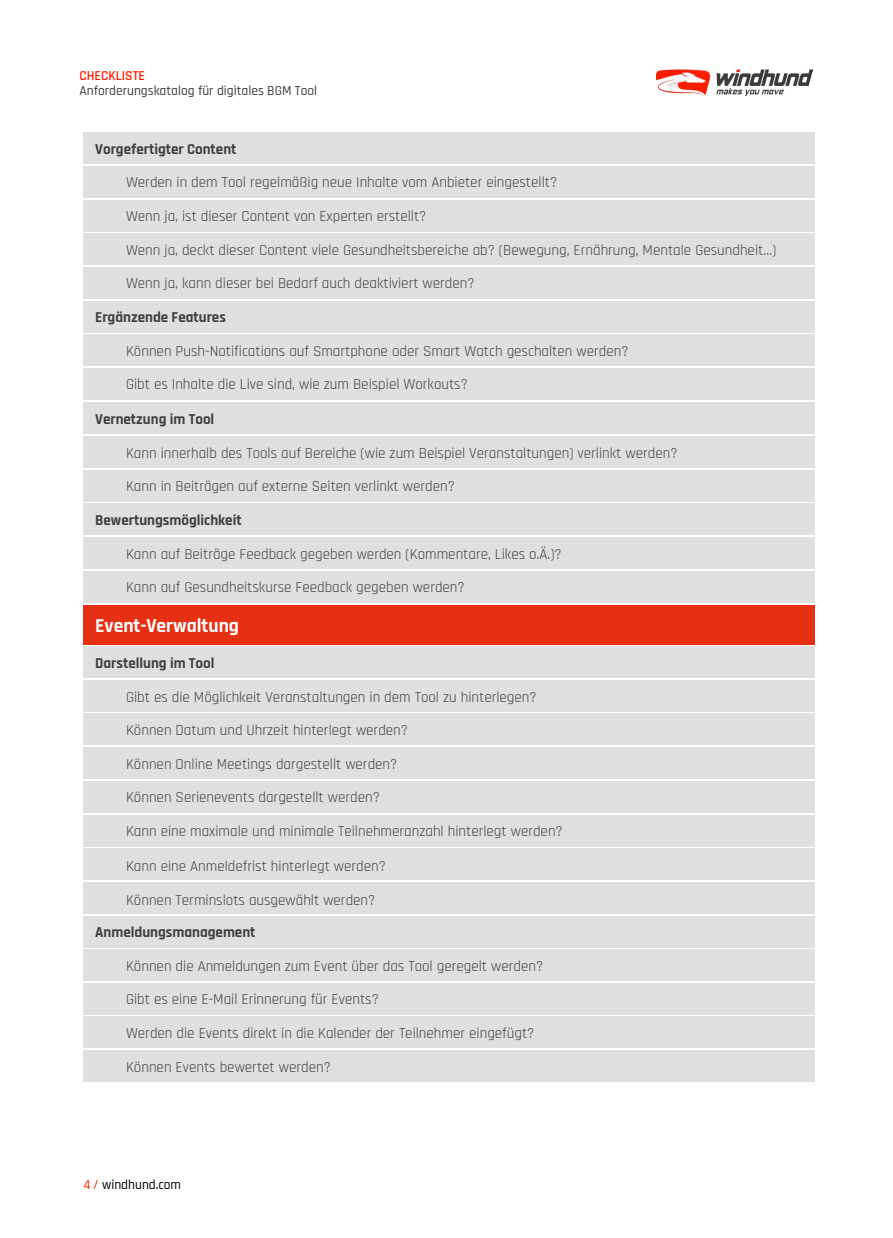
<style>
.page{position:relative;width:893px;height:1238px;background:#fff}
.page>*{position:absolute;margin:0;border:0;box-sizing:border-box;transform-origin:0 0}
.t1{font:700 19.5px "Rajdhani";color:#fff}
.t2{font:15px "Rajdhani";color:#3d3e3d}
.t3{font:700 15px "Rajdhani";color:#3d3e3d}
.t4{font:500 13.5px "Rajdhani";color:#3c3c3c}
.t5{font:500 13.5px "Rajdhani";color:#000}
.t6{font:600 13.5px "Rajdhani";color:#fe1e00}
.s1{color:#fe1e00}
</style>
<div class="page">
<div style="left:84px;top:604px;width:731px;height:40px;background:#e63014"></div>
<div style="left:84px;top:132px;width:731px;height:32px;background:#e0dfdf"></div>
<div style="left:84px;top:301px;width:731px;height:31px;background:#e0dfdf"></div>
<div style="left:84px;top:402px;width:731px;height:32px;background:#e0dfdf"></div>
<div style="left:84px;top:503px;width:731px;height:32px;background:#e0dfdf"></div>
<div style="left:84px;top:166px;width:731px;height:32px;background:#e0dfdf"></div>
<div style="left:84px;top:334px;width:731px;height:32px;background:#e0dfdf"></div>
<div style="left:84px;top:436px;width:731px;height:32px;background:#e0dfdf"></div>
<div style="left:84px;top:537px;width:731px;height:32px;background:#e0dfdf"></div>
<div style="left:84px;top:233px;width:731px;height:32px;background:#e0dfdf"></div>
<div style="left:84px;top:713px;width:731px;height:32px;background:#e0dfdf"></div>
<div style="left:84px;top:982px;width:731px;height:32px;background:#e0dfdf"></div>
<div style="left:84px;top:882px;width:731px;height:31px;background:#e0dfdf"></div>
<div style="left:84px;top:814px;width:731px;height:32px;background:#e0dfdf"></div>
<div style="left:84px;top:680px;width:731px;height:32px;background:#e0dfdf"></div>
<div style="left:84px;top:949px;width:731px;height:32px;background:#e0dfdf"></div>
<div style="left:84px;top:200px;width:731px;height:31px;background:#e0dfdf"></div>
<div style="left:84px;top:368px;width:731px;height:32px;background:#e0dfdf"></div>
<div style="left:84px;top:470px;width:731px;height:31px;background:#e0dfdf"></div>
<div style="left:84px;top:571px;width:731px;height:31px;background:#e0dfdf"></div>
<div style="left:84px;top:848px;width:731px;height:32px;background:#e0dfdf"></div>
<div style="left:84px;top:646px;width:731px;height:32px;background:#e0dfdf"></div>
<div style="left:84px;top:915px;width:731px;height:32px;background:#e0dfdf"></div>
<div style="left:84px;top:267px;width:731px;height:32px;background:#e0dfdf"></div>
<div style="left:84px;top:747px;width:731px;height:31px;background:#e0dfdf"></div>
<div style="left:84px;top:1016px;width:731px;height:32px;background:#e0dfdf"></div>
<div style="left:84px;top:781px;width:731px;height:31px;background:#e0dfdf"></div>
<div style="left:84px;top:1050px;width:731px;height:31px;background:#e0dfdf"></div>
<img style="left:657px;top:69px;width:156px;height:26px">
<p class="t6" style="left:80px;top:68px;width:67px">CHECKLISTE</p>
<p class="t4" style="left:80px;top:83px;width:239px">Anforderungskatalog für digitales BGM Tool</p>
<p class="t3" style="left:95px;top:140px;width:143px">Vorgefertigter Content</p>
<p class="t2" style="left:126px;top:174px;width:433px">Werden in dem Tool regelmäßig neue Inhalte vom Anbieter eingestellt?</p>
<p class="t2" style="left:126px;top:207px;width:302px">Wenn ja, ist dieser Content von Experten erstellt?</p>
<p class="t2" style="left:126px;top:241px;width:652px">Wenn ja, deckt dieser Content viele Gesundheitsbereiche ab? (Bewegung, Ernährung, Mentale Gesundheit…)</p>
<p class="t2" style="left:126px;top:275px;width:350px">Wenn ja, kann dieser bei Bedarf auch deaktiviert werden?</p>
<p class="t3" style="left:95px;top:308px;width:132px">Ergänzende Features</p>
<p class="t2" style="left:126px;top:342px;width:504px">Können Push-Notifications auf Smartphone oder Smart Watch geschalten werden?</p>
<p class="t2" style="left:126px;top:376px;width:343px">Gibt es Inhalte die Live sind, wie zum Beispiel Workouts?</p>
<p class="t3" style="left:95px;top:410px;width:121px">Vernetzung im Tool</p>
<p class="t2" style="left:126px;top:444px;width:553px">Kann innerhalb des Tools auf Bereiche (wie zum Beispiel Veranstaltungen) verlinkt werden?</p>
<p class="t2" style="left:126px;top:477px;width:330px">Kann in Beiträgen auf externe Seiten verlinkt werden?</p>
<p class="t3" style="left:95px;top:511px;width:148px">Bewertungsmöglichkeit</p>
<p class="t2" style="left:126px;top:545px;width:437px">Kann auf Beiträge Feedback gegeben werden (Kommentare, Likes o.Ä.)?</p>
<p class="t2" style="left:126px;top:578px;width:340px">Kann auf Gesundheitskurse Feedback gegeben werden?</p>
<h1 class="t1" style="left:95px;top:613px;width:145px">Event-Verwaltung</h1>
<p class="t3" style="left:95px;top:654px;width:121px">Darstellung im Tool</p>
<p class="t2" style="left:126px;top:688px;width:412px">Gibt es die Möglichkeit Veranstaltungen in dem Tool zu hinterlegen?</p>
<p class="t2" style="left:126px;top:721px;width:283px">Können Datum und Uhrzeit hinterlegt werden?</p>
<p class="t2" style="left:126px;top:755px;width:273px">Können Online Meetings dargestellt werden?</p>
<p class="t2" style="left:126px;top:789px;width:255px">Können Serienevents dargestellt werden?</p>
<p class="t2" style="left:126px;top:822px;width:438px">Kann eine maximale und minimale Teilnehmeranzahl hinterlegt werden?</p>
<p class="t2" style="left:126px;top:857px;width:261px">Kann eine Anmeldefrist hinterlegt werden?</p>
<p class="t2" style="left:126px;top:891px;width:251px">Können Terminslots ausgewählt werden?</p>
<p class="t3" style="left:95px;top:923px;width:162px">Anmeldungsmanagement</p>
<p class="t2" style="left:126px;top:957px;width:419px">Können die Anmeldungen zum Event über das Tool geregelt werden?</p>
<p class="t2" style="left:126px;top:990px;width:254px">Gibt es eine E-Mail Erinnerung für Events?</p>
<p class="t2" style="left:126px;top:1024px;width:410px">Werden die Events direkt in die Kalender der Teilnehmer eingefügt?</p>
<p class="t2" style="left:126px;top:1058px;width:206px">Können Events bewertet werden?</p>
<p class="t5" style="left:84px;top:1176px;width:99px"><span class="s1">4 /</span> windhund.com</p>
</div>
